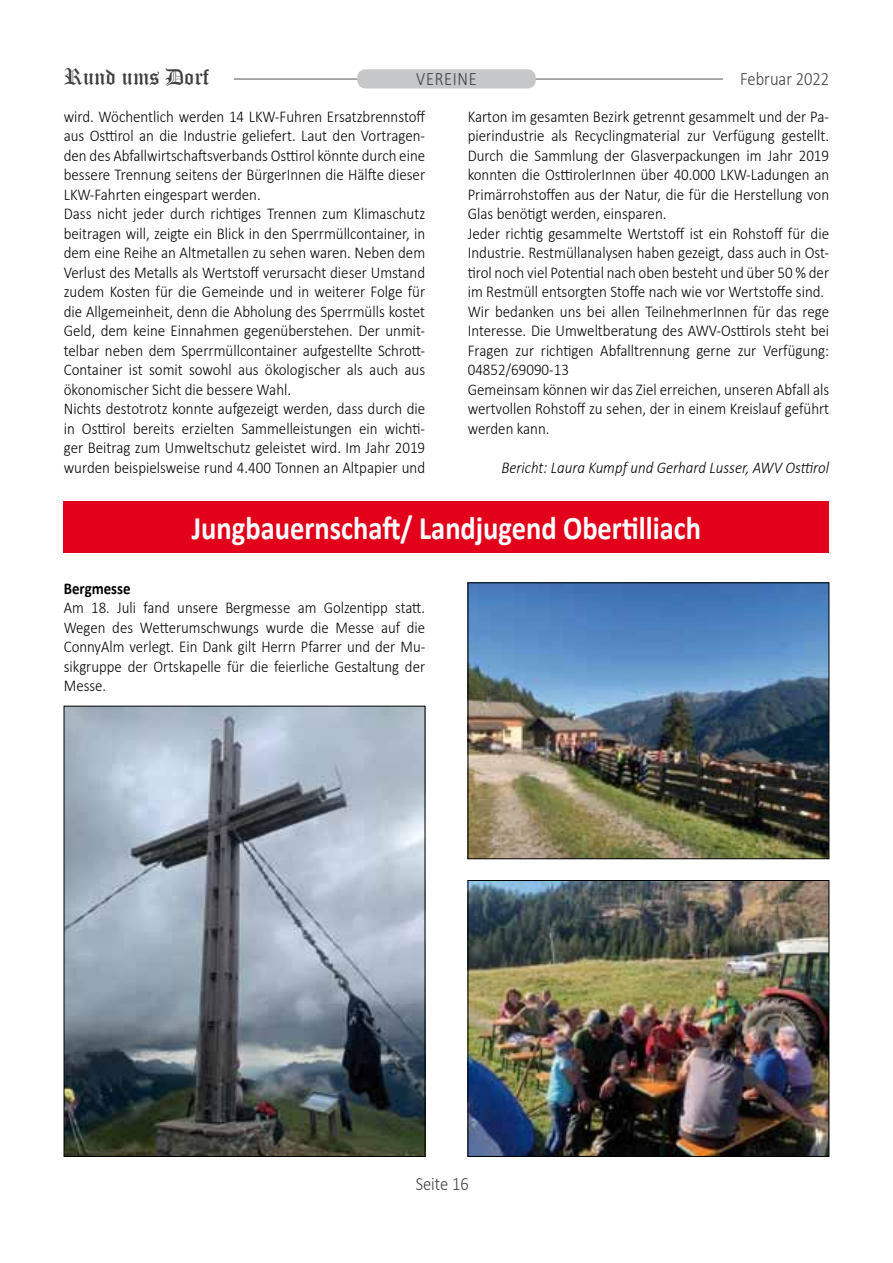
<style>
.page{position:relative;width:893px;height:1263px;background:#fff}
.page>*{position:absolute;margin:0;border:0;box-sizing:border-box;transform-origin:0 0}
.t1{font:700 33px "Calibri";color:#fff;scale:.86 1}
.t2{font:22.5px "Old English Text";color:#3e3d40}
.t3{font:300 18.9px "Calibri";color:#3e3d40;scale:.87 1}
.t4{font:300 16.5px/19.5px "Calibri";color:#000;scale:.91 1}
.t5{font:300 16.5px/19.5px "Calibri";color:#000;text-align:justify;scale:.9 1}
.t6{font:italic 300 16.5px "Calibri";color:#000;scale:.91 1}
.t7{font:700 16.5px "Calibri";color:#000;scale:.9 1}
</style>
<div class="page">
<hr style="left:234px;top:79px;width:489px;height:1px;background:#58585a">
<div style="left:357px;top:69px;width:179px;height:19px;background:#c6c7c8;border-radius:9px"></div>
<div style="left:64px;top:502px;width:765px;height:51px;background:#e2001a"></div>
<img style="left:66px;top:708px;width:357px;height:447px">
<img style="left:470px;top:585px;width:357px;height:272px">
<div style="left:468px;top:583px;width:361px;height:276px;border:1px solid #000"></div>
<img style="left:470px;top:882px;width:357px;height:273px">
<div style="left:468px;top:880px;width:361px;height:277px;border:1px solid #000"></div>
<h2 class="t2" style="left:64px;top:62px;width:147px">Rund ums Dorf</h2>
<p class="t3" style="left:416px;top:67px;width:22px">Vereine</p>
<p class="t4" style="left:64px;top:106px;width:399px">wird. Wöchentlich werden 14 LKW-Fuhren Ersatzbrennstoff aus Osttirol an die Industrie geliefert. Laut den Vortragen&shy;den des Abfallwirtschaftsverbands Osttirol könnte durch eine bessere Trennung seitens der BürgerInnen die Hälfte dieser LKW-Fahrten eingespart werden.<br>Dass nicht jeder durch richtiges Trennen zum Klimaschutz beitragen will, zeigte ein Blick in den Sperrmüllcontainer, in dem eine Reihe an Altmetallen zu sehen waren. Neben dem Verlust des Metalls als Wertstoff verursacht dieser Umstand zudem Kosten für die Gemeinde und in weiterer Folge für die Allgemeinheit, denn die Abholung des Sperrmülls kostet Geld, dem keine Einnahmen gegenüberstehen. Der unmit&shy;telbar neben dem Sperrmüllcontainer aufgestellte Schrott-Container ist somit sowohl aus ökologischer als auch aus ökonomischer Sicht die bessere Wahl.<br>Nichts destotrotz konnte aufgezeigt werden, dass durch die in Osttirol bereits erzielten Sammelleistungen ein wichti&shy;ger Beitrag zum Umweltschutz geleistet wird. Im Jahr 2019 wurden beispielsweise rund 4.400 Tonnen an Altpapier und</p>
<p class="t4" style="left:468px;top:106px;width:399px">Karton im gesamten Bezirk getrennt gesammelt und der Pa&shy;pierindustrie als Recyclingmaterial zur Verfügung gestellt.<br>Durch die Sammlung der Glasverpackungen im Jahr 2019 konnten die OsttirolerInnen über 40.000 LKW-Ladungen an Primärrohstoffen aus der Natur, die für die Herstellung von Glas benötigt werden, einsparen.<br>Jeder richtig gesammelte Wertstoff ist ein Rohstoff für die Industrie. Restmüllanalysen haben gezeigt, dass auch in Ost&shy;tirol noch viel Potential nach oben besteht und über 50 % der im Restmüll entsorgten Stoffe nach wie vor Wertstoffe sind.<br>Wir bedanken uns bei allen TeilnehmerInnen für das rege Interesse. Die Umweltberatung des AWV-Osttirols steht bei Fragen zur richtigen Abfalltrennung gerne zur Verfügung:<br>04852/69090-13<br>Gemeinsam können wir das Ziel erreichen, unseren Abfall als wertvollen Rohstoff zu sehen, der in einem Kreislauf geführt werden kann.</p>
<p class="t3" style="left:740px;top:67px;width:104px">Februar 2022</p>
<p class="t6" style="left:501px;top:457px;width:362px">Bericht: Laura Kumpf und Gerhard Lusser, AWV Osttirol</p>
<h1 class="t1" style="left:192px;top:504px;width:594px">Jungbauernschaft/ Landjugend Obertilliach</h1>
<p class="t7" style="left:64px;top:577px;width:76px">Bergmesse</p>
<p class="t5" style="left:64px;top:598px;width:403px">Am 18. Juli fand unsere Bergmesse am Golzentipp statt.<br>Wegen des Wetterumschwungs wurde die Messe auf die ConnyAlm verlegt. Ein Dank gilt Herrn Pfarrer und der Mu&shy;sikgruppe der Ortskapelle für die feierliche Gestaltung der Messe.</p>
<p class="t3" style="left:416px;top:1172px;width:63px">Seite 16</p>
</div>
